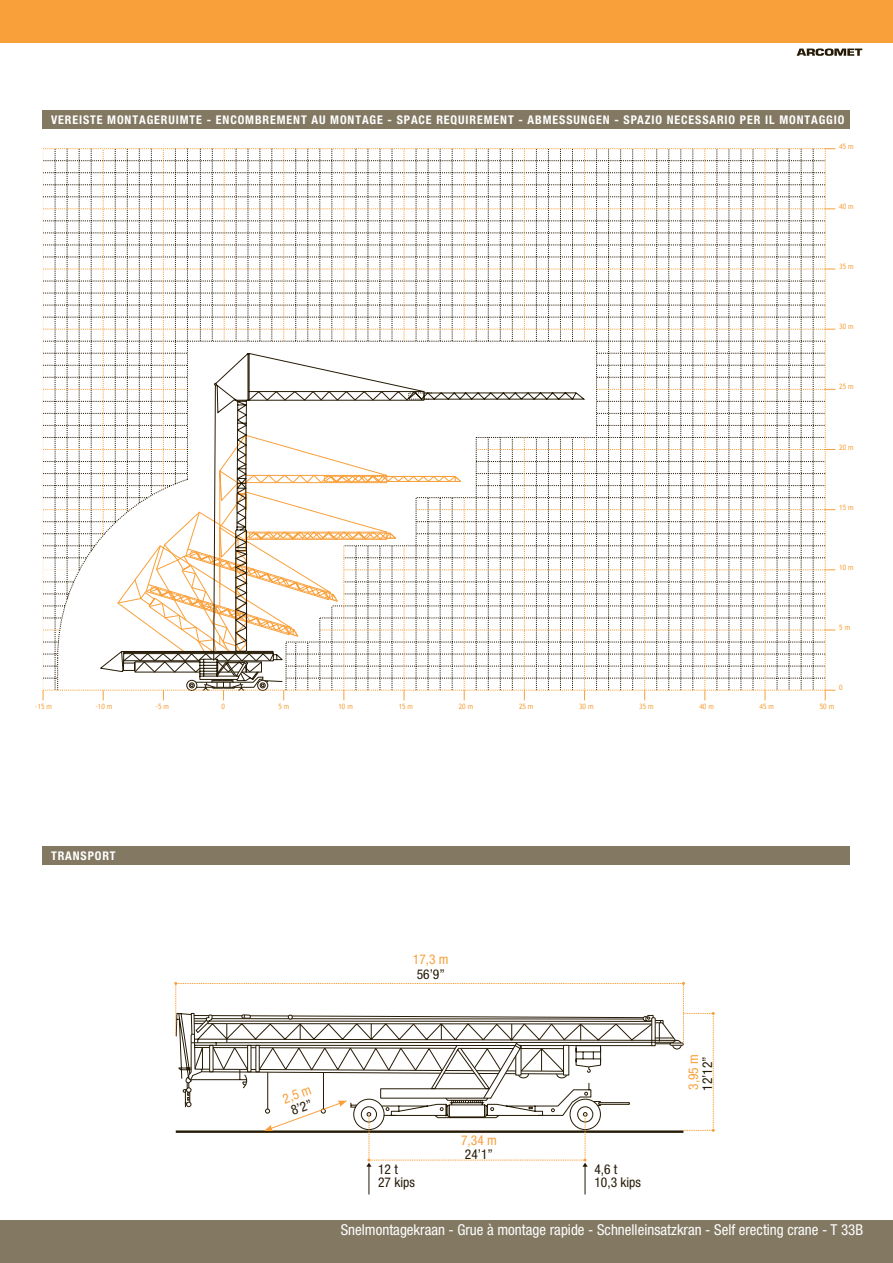
<style>
.page{position:relative;width:893px;height:1263px;background:#fff}
.page>*{position:absolute;margin:0;border:0;box-sizing:border-box;transform-origin:0 0}
.t1{font:condensed 15px "Helvetica Neue LT Std";color:#fff}
.t2{font:condensed 13.5px "Helvetica Neue LT Std";color:#251a05}
.t3{font:condensed 13.5px "Helvetica Neue LT Std";color:#f9a03a}
.t4{font:700 condensed 12px "Helvetica Neue LT Std";letter-spacing:.075em;color:#fff}
.t5{font:7.35px "Trebuchet MS";color:#f9a03a;scale:.9 1}
</style>
<div class="page">
<svg style="left:43px;top:148px;width:792px;height:552px"></svg>
<hr style="left:369px;top:1164px;width:1px;height:30px;background:#251a05">
<hr style="left:585px;top:1164px;width:1px;height:30px;background:#251a05">
<svg style="left:174px;top:982px;width:541px;height:185px"></svg>
<div style="left:43px;top:111px;width:807px;height:18px;background:#837963"></div>
<div style="left:43px;top:846px;width:807px;height:19px;background:#837963"></div>
<svg style="left:797px;top:48px;width:65px;height:8px"></svg>
<div style="left:0;top:0;width:893px;height:43px;background:#f9a03a"></div>
<div style="left:0;top:1220px;width:893px;height:43px;background:#837963"></div>
<p class="t4" style="left:51px;top:113px;width:795px">VEREISTE MONTAGERUIMTE - ENCOMBREMENT AU MONTAGE - SPACE REQUIREMENT - ABMESSUNGEN - SPAZIO NECESSARIO PER IL MONTAGGIO</p>
<p class="t5" style="left:839px;top:142px;width:18px">45 m</p>
<p class="t5" style="left:839px;top:202px;width:18px">40 m</p>
<p class="t5" style="left:839px;top:262px;width:18px">35 m</p>
<p class="t5" style="left:839px;top:322px;width:18px">30 m</p>
<p class="t5" style="left:839px;top:382px;width:18px">25 m</p>
<p class="t5" style="left:839px;top:443px;width:18px">20 m</p>
<p class="t5" style="left:839px;top:503px;width:18px">15 m</p>
<p class="t5" style="left:839px;top:563px;width:18px">10 m</p>
<p class="t5" style="left:839px;top:623px;width:14px">5 m</p>
<p class="t5" style="left:839px;top:683px;width:5px">0</p>
<p class="t5" style="left:35px;top:702px;width:20px">-15 m</p>
<p class="t5" style="left:95px;top:702px;width:20px">-10 m</p>
<p class="t5" style="left:156px;top:702px;width:16px">-5 m</p>
<p class="t5" style="left:222px;top:702px;width:5px">0</p>
<p class="t5" style="left:278px;top:702px;width:14px">5 m</p>
<p class="t5" style="left:338px;top:702px;width:18px">10 m</p>
<p class="t5" style="left:399px;top:702px;width:18px">15 m</p>
<p class="t5" style="left:459px;top:702px;width:18px">20 m</p>
<p class="t5" style="left:519px;top:702px;width:18px">25 m</p>
<p class="t5" style="left:579px;top:702px;width:18px">30 m</p>
<p class="t5" style="left:639px;top:702px;width:18px">35 m</p>
<p class="t5" style="left:699px;top:702px;width:18px">40 m</p>
<p class="t5" style="left:760px;top:702px;width:18px">45 m</p>
<p class="t5" style="left:820px;top:702px;width:18px">50 m</p>
<p class="t4" style="left:51px;top:848px;width:66px">TRANSPORT</p>
<p class="t3" style="left:413px;top:951px;width:37px">17,3 m</p>
<p class="t2" style="left:417px;top:967px;width:30px">56’9”</p>
<p class="t3" style="left:281px;top:1092px;width:31px;rotate:-20deg">2,5 m</p>
<p class="t2" style="left:289px;top:1103px;width:23px;rotate:-20deg">8’2”</p>
<p class="t2" style="left:378px;top:1161px;width:21px">12 t</p>
<p class="t2" style="left:378px;top:1175px;width:38px">27 kips</p>
<p class="t3" style="left:461px;top:1132px;width:37px">7,34 m</p>
<p class="t2" style="left:465px;top:1146px;width:30px">24’1”</p>
<p class="t2" style="left:594px;top:1161px;width:24px">4,6 t</p>
<p class="t2" style="left:594px;top:1175px;width:48px">10,3 kips</p>
<p class="t3" style="left:686px;top:1090px;width:37px;rotate:-90deg">3,95 m</p>
<p class="t2" style="left:700px;top:1091px;width:36px;rotate:-90deg">12’12”</p>
<p class="t1" style="left:341px;top:1221px;width:524px">Snelmontagekraan - Grue à montage rapide - Schnelleinsatzkran - Self erecting crane - T 33B</p>
</div>
